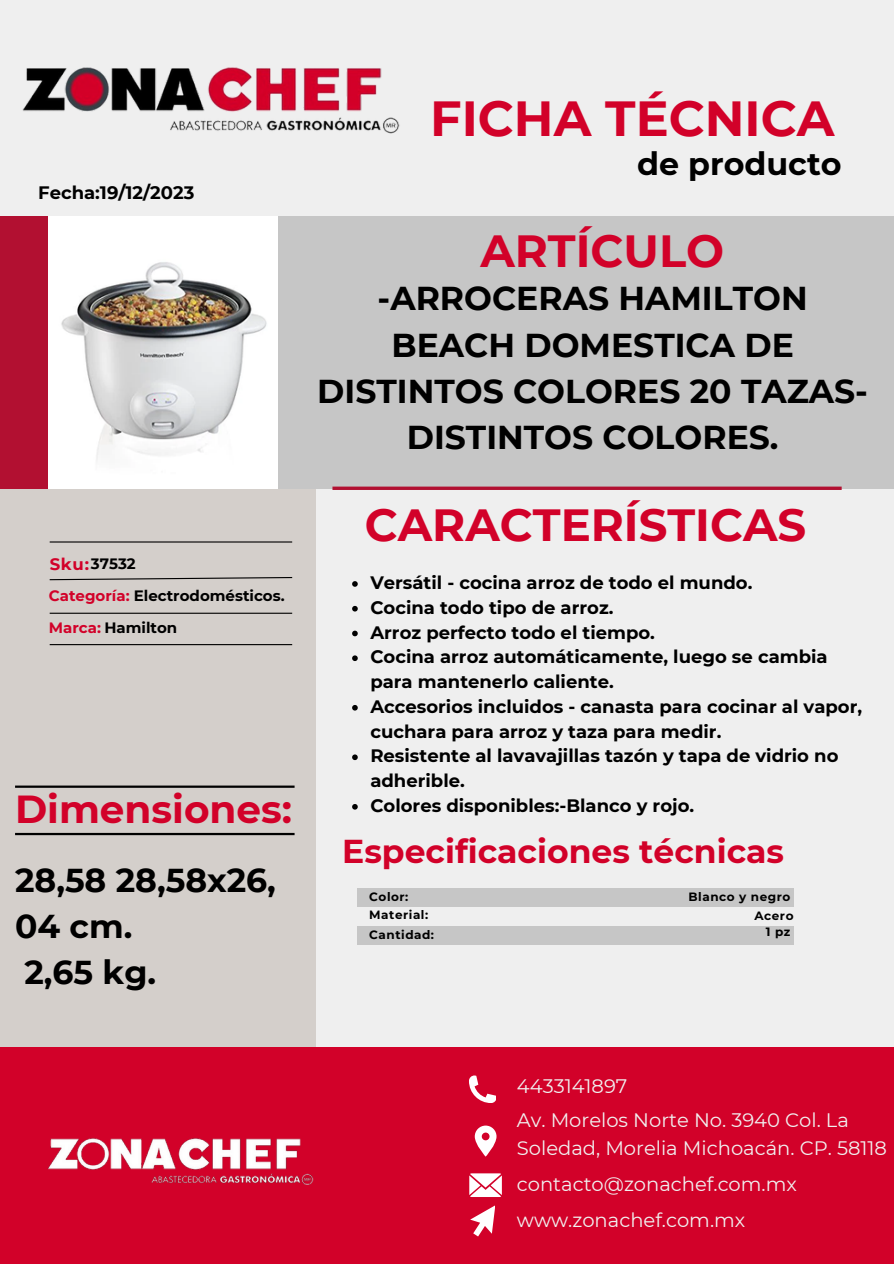
<style>
.page{position:relative;width:894px;height:1264px;background:#fff}
.page>*{position:absolute;margin:0;border:0;box-sizing:border-box;transform-origin:0 0}
.t1{font:700 49.2px "Montserrat";color:#d20129}
.t2{font:700 45px "Montserrat";color:#d20129}
.t3{font:700 39px "Montserrat";color:#d20129}
.t4{font:700 33px/46.2px "Montserrat";color:#000;text-align:center}
.t5{font:700 33px "Montserrat";color:#d20129}
.t6{font:700 31.8px "Montserrat";color:#000}
.t7{font:19.5px/28.2px "Montserrat";color:#f1f1f0}
.t8{font:700 18px/24.8px "Montserrat";color:#000}
.t9{font:700 15px "Montserrat";color:#000}
.t10{font:700 12px "Montserrat";letter-spacing:.045em;color:#000}
.s1{font-size:16.5px;color:#d20129}
.s2{color:#d20129}
</style>
<div class="page">
<div style="left:0;top:0;width:893px;height:1263px;background:#efefef"></div>
<div style="left:0;top:463px;width:316px;height:640px;background:#d4cfcb"></div>
<div style="left:0;top:1047px;width:893px;height:216px;background:#d20129"></div>
<div style="left:50px;top:216px;width:843px;height:272px;background:#c6c6c6"></div>
<div style="left:0;top:216px;width:50px;height:272px;background:#b21031"></div>
<hr style="left:50px;top:541px;width:242px;height:1px;background:#000">
<svg style="left:332px;top:486px;width:509px;height:4px;background:#b52c48"></svg>
<svg style="left:49px;top:577px;width:244px;height:4px"></svg>
<hr style="left:50px;top:612px;width:242px;height:2px;background:#000">
<hr style="left:50px;top:644px;width:242px;height:1px;background:#000">
<img style="left:22px;top:67px;width:378px;height:67px">
<svg style="left:469px;top:1075px;width:27px;height:27px"></svg>
<svg style="left:474px;top:1125px;width:22px;height:31px"></svg>
<svg style="left:469px;top:1173px;width:32px;height:23px"></svg>
<svg style="left:470px;top:1205px;width:25px;height:31px"></svg>
<hr style="left:15px;top:832px;width:279px;height:3px;background:#000">
<hr style="left:15px;top:785px;width:279px;height:2px;background:#000">
<img style="left:47px;top:1138px;width:267px;height:47px">
<div style="left:357px;top:888px;width:436px;height:19px;background:#c6c6c6"></div>
<div style="left:357px;top:926px;width:436px;height:19px;background:#c6c6c6"></div>
<img style="left:48px;top:216px;width:230px;height:272px">
<svg style="left:352px;top:581px;width:5px;height:5px"></svg>
<svg style="left:352px;top:606px;width:5px;height:5px"></svg>
<svg style="left:352px;top:630px;width:5px;height:6px"></svg>
<svg style="left:352px;top:655px;width:5px;height:6px"></svg>
<svg style="left:352px;top:705px;width:5px;height:5px"></svg>
<svg style="left:352px;top:754px;width:5px;height:6px"></svg>
<svg style="left:352px;top:804px;width:5px;height:5px"></svg>
<p class="t8" style="left:38px;top:180px;width:158px">Fecha:19/12/2023</p>
<p class="t9" style="left:50px;top:554px;width:87px"><span class="s1">Sku:</span>37532</p>
<p class="t9" style="left:49px;top:586px;width:237px"><span class="s2">Categoría:</span> Electrodomésticos.</p>
<p class="t9" style="left:49px;top:619px;width:130px"><span class="s2">Marca:</span> Hamilton</p>
<p class="t3" style="left:15px;top:785px;width:278px">Dimensiones:</p>
<p class="t4" style="left:15px;top:856px;width:262px">28,58 28,58x26,</p>
<p class="t4" style="left:15px;top:902px;width:119px">04 cm.</p>
<p class="t4" style="left:24px;top:948px;width:133px">2,65 kg.</p>
<p class="t1" style="left:430px;top:88px;width:406px">FICHA TÉCNICA</p>
<p class="t6" style="left:637px;top:144px;width:206px">de producto</p>
<p class="t2" style="left:480px;top:223px;width:245px">ARTÍCULO</p>
<p class="t4" style="left:317px;top:275px;width:552px">-ARROCERAS HAMILTON<br>BEACH DOMESTICA DE<br>DISTINTOS COLORES 20 TAZAS-</p>
<p class="t4" style="left:406px;top:414px;width:373px">DISTINTOS COLORES.</p>
<p class="t2" style="left:364px;top:497px;width:443px">CARACTERÍSTICAS</p>
<p class="t8" style="left:370px;top:570px;width:383px">Versátil - cocina arroz de todo el mundo.</p>
<p class="t8" style="left:370px;top:595px;width:245px">Cocina todo tipo de arroz.</p>
<p class="t8" style="left:370px;top:619px;width:286px">Arroz perfecto todo el tiempo.</p>
<p class="t8" style="left:370px;top:644px;width:458px">Cocina arroz automáticamente, luego se cambia para mantenerlo caliente.</p>
<p class="t8" style="left:370px;top:694px;width:493px">Accesorios incluidos - canasta para cocinar al vapor, cuchara para arroz y taza para medir.</p>
<p class="t8" style="left:370px;top:743px;width:469px">Resistente al lavavajillas tazón y tapa de vidrio no adherible.</p>
<p class="t8" style="left:370px;top:793px;width:325px">Colores disponibles:-Blanco y rojo.</p>
<p class="t5" style="left:342px;top:831px;width:443px">Especificaciones técnicas</p>
<p class="t10" style="left:369px;top:889px;width:41px">Color:</p>
<p class="t10" style="left:369px;top:907px;width:60px">Material:</p>
<p class="t10" style="left:369px;top:927px;width:66px">Cantidad:</p>
<p class="t10" style="left:688px;top:889px;width:103px">Blanco y negro</p>
<p class="t10" style="left:754px;top:908px;width:41px">Acero</p>
<p class="t10" style="left:765px;top:924px;width:26px">1 pz</p>
<p class="t7" style="left:516px;top:1072px;width:112px">4433141897</p>
<p class="t7" style="left:516px;top:1106px;width:371px">Av. Morelos Norte No. 3940 Col. La<br>Soledad, Morelia Michoacán. CP. 58118</p>
<p class="t7" style="left:516px;top:1170px;width:281px">contacto@zonachef.com.mx</p>
<p class="t7" style="left:516px;top:1205px;width:230px">www.zonachef.com.mx</p>
</div>
